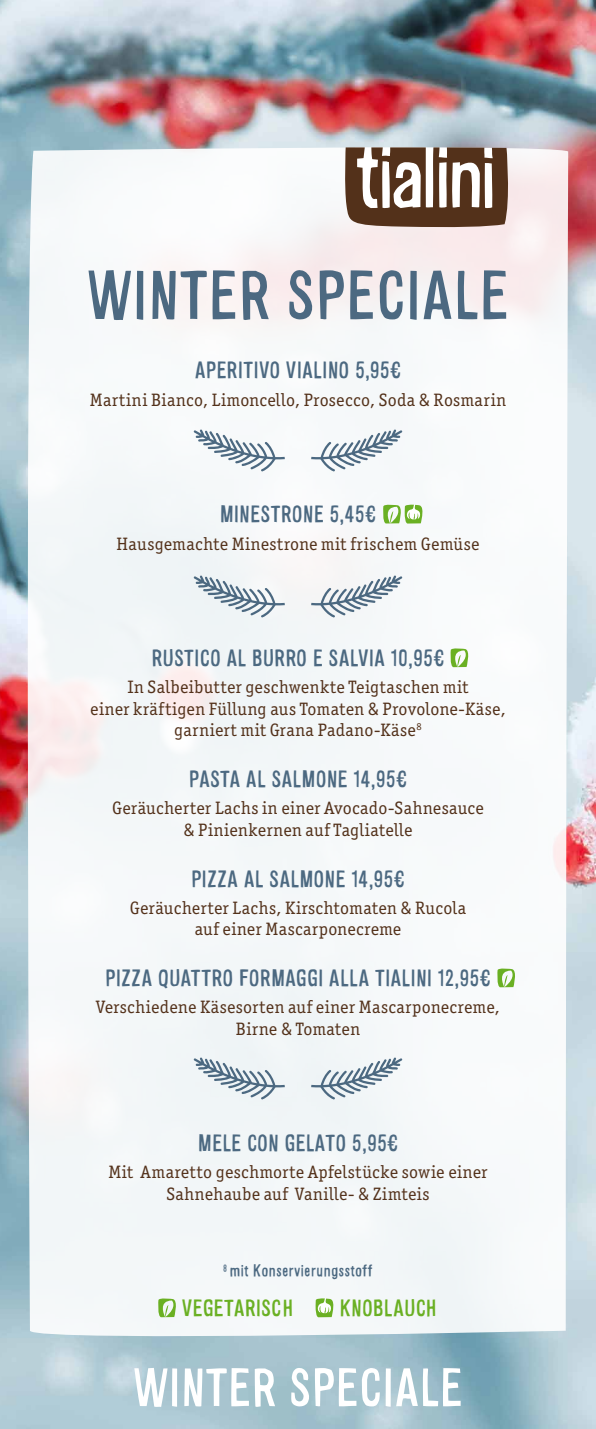
<style>
.page{position:relative;width:596px;height:1429px;background:#fff}
.page>*{position:absolute;margin:0;border:0;box-sizing:border-box;transform-origin:0 0}
.t1{font:64px "Alsina Ultrajada";color:#4c6981}
.t2{font:50px "Alsina Ultrajada";color:#fff}
.t3{font:22px "Alsina Ultrajada";letter-spacing:.005em;color:#4c6981}
.t4{font:22px "Alsina Ultrajada";color:#6ab023}
.t5{font:18px/21.6px "Officina Ser ITC Std";letter-spacing:.025em;color:#53311a;text-align:center}
.t6{font:16px "Alsina Ultrajada";color:#4c6981}
</style>
<div class="page">
<img style="left:0;top:0;width:595px;height:1429px">
<div style="left:26px;top:145px;width:542px;height:1193px;background:#f6f8f9"></div>
<svg style="left:194px;top:1057px;width:91px;height:42px"></svg>
<svg style="left:311px;top:1057px;width:91px;height:42px"></svg>
<svg style="left:194px;top:429px;width:91px;height:42px"></svg>
<svg style="left:311px;top:429px;width:91px;height:42px"></svg>
<svg style="left:194px;top:575px;width:91px;height:42px"></svg>
<svg style="left:311px;top:575px;width:91px;height:42px"></svg>
<svg style="left:157px;top:1297px;width:22px;height:20px"></svg>
<svg style="left:315px;top:1298px;width:19px;height:19px"></svg>
<svg style="left:382px;top:503px;width:41px;height:20px"></svg>
<svg style="left:449px;top:647px;width:22px;height:20px"></svg>
<svg style="left:496px;top:967px;width:21px;height:20px"></svg>
<svg style="left:344px;top:147px;width:166px;height:81px"></svg>
<h1 class="t1" style="left:87px;top:254px;width:424px">WINTER SPECIALE</h1>
<p class="t3" style="left:194px;top:356px;width:208px">APERITIVO VIALINO 5,95€</p>
<p class="t5" style="left:90px;top:389px;width:417px">Martini Bianco, Limoncello, Prosecco, Soda &amp; Rosmarin</p>
<p class="t3" style="left:219px;top:500px;width:158px">MINESTRONE 5,45€</p>
<p class="t5" style="left:116px;top:533px;width:364px">Hausgemachte Minestrone mit frischem Gemüse</p>
<p class="t3" style="left:151px;top:644px;width:294px">RUSTICO AL BURRO E SALVIA 10,95€</p>
<p class="t5" style="left:90px;top:676px;width:416px">In Salbeibutter geschwenkte Teigtaschen mit<br>einer kräftigen Füllung aus Tomaten &amp; Provolone-Käse, garniert mit Grana Padano-Käse<sup>8</sup></p>
<p class="t3" style="left:189px;top:765px;width:219px">PASTA AL SALMONE 14,95€</p>
<p class="t5" style="left:112px;top:797px;width:373px">Geräucherter Lachs in einer Avocado-Sahnesauce &amp; Pinienkernen auf Tagliatelle</p>
<p class="t3" style="left:191px;top:864px;width:215px">PIZZA AL SALMONE 14,95€</p>
<p class="t5" style="left:130px;top:897px;width:338px">Geräucherter Lachs, Kirschtomaten &amp; Rucola auf einer Mascarponecreme</p>
<p class="t3" style="left:105px;top:964px;width:386px">PIZZA QUATTRO FORMAGGI ALLA TIALINI 12,95€</p>
<p class="t5" style="left:96px;top:996px;width:405px">Verschiedene Käsesorten auf einer Mascarponecreme,<br>Birne &amp; Tomaten</p>
<p class="t3" style="left:198px;top:1129px;width:201px">MELE CON GELATO 5,95€</p>
<p class="t5" style="left:108px;top:1161px;width:380px">Mit Amaretto geschmorte Apfelstücke sowie einer<br>Sahnehaube auf Vanille- &amp; Zimteis</p>
<p class="t6" style="left:223px;top:1260px;width:151px"><sup>8</sup> mit Konservierungsstoff</p>
<p class="t4" style="left:182px;top:1293px;width:113px">VEGETARISCH</p>
<p class="t4" style="left:339px;top:1294px;width:99px">KNOBLAUCH</p>
<h2 class="t2" style="left:133px;top:1355px;width:331px">WINTER SPECIALE</h2>
</div>
